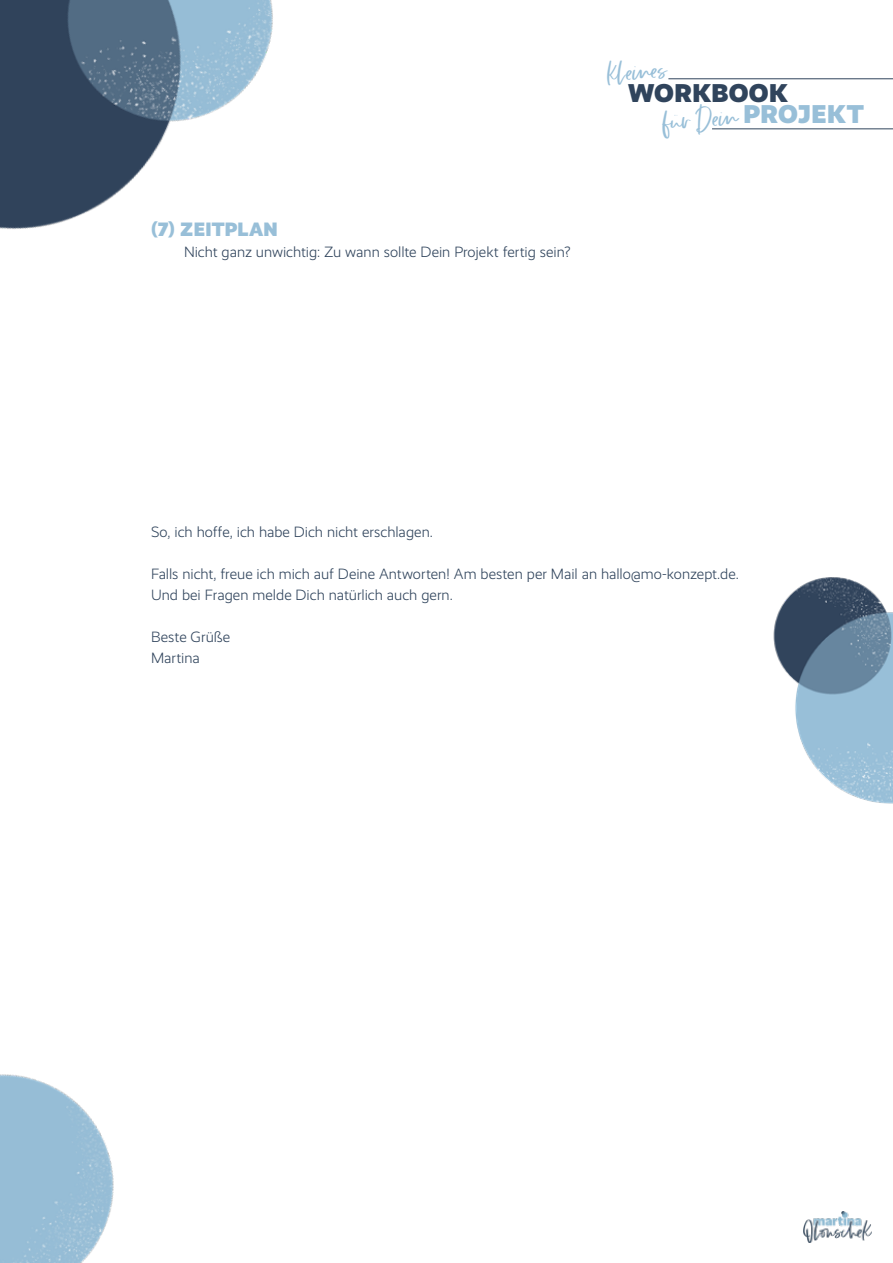
<style>
.page{position:relative;width:893px;height:1263px;background:#fff}
.page>*{position:absolute;margin:0;border:0;box-sizing:border-box;transform-origin:0 0}
.t1{font:31.05px/52.1px "Twinkle Twinkle";color:#98bfd8}
.t2{font:900 25.95px "Realist";letter-spacing:.01em;color:#30445c}
.t3{font:900 25.95px "Realist";letter-spacing:.015em;color:#98bfd8}
.t4{font:900 19.5px "Realist";letter-spacing:.01em;color:#98bfd8}
.t5{font:300 15px/21px "Realist";color:#30445c}
</style>
<div class="page">
<hr style="left:668px;top:79px;width:225px;height:1px;background:#30445c">
<hr style="left:712px;top:129px;width:181px;height:1px;background:#30445c">
<img style="left:803px;top:1211px;width:69px;height:31px">
<img style="left:773px;top:577px;width:120px;height:227px">
<img style="left:0;top:1074px;width:114px;height:189px">
<img style="left:0;top:0;width:273px;height:229px">
<h3 class="t4" style="left:151px;top:218px;width:128px">(7) ZEITPLAN</h3>
<p class="t5" style="left:184px;top:242px;width:388px">Nicht ganz unwichtig: Zu wann sollte Dein Projekt fertig sein?</p>
<h1 class="t1" style="left:657px;top:45px;width:74px;text-indent:-52px;rotate:-4deg">kleines<br>für Dein</h1>
<h2 class="t2" style="left:628px;top:77px;width:161px">WORKBOOK</h2>
<h2 class="t3" style="left:744px;top:98px;width:122px">PROJEKT</h2>
<p class="t5" style="left:151px;top:521px;width:283px">So, ich hoffe, ich habe Dich nicht erschlagen.</p>
<p class="t5" style="left:151px;top:563px;width:589px">Falls nicht, freue ich mich auf Deine Antworten! Am besten per Mail an hallo@mo-konzept.de.<br>Und bei Fragen melde Dich natürlich auch gern.</p>
<p class="t5" style="left:151px;top:626px;width:81px">Beste Grüße<br>Martina</p>
</div>
